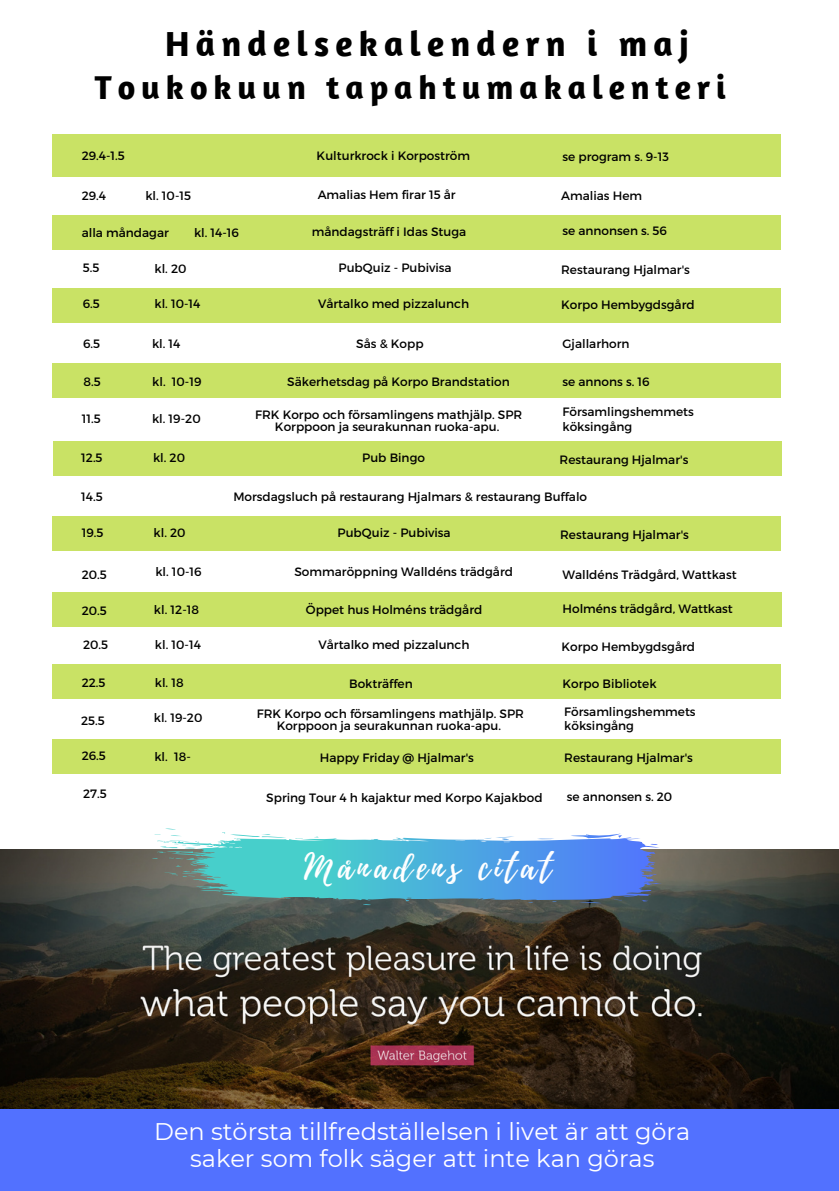
<style>
.page{position:relative;width:839px;height:1191px;background:#fff}
.page>*{position:absolute;margin:0;border:0;box-sizing:border-box;transform-origin:0 0}
.t1{font:700 35.6px "Amaranth";letter-spacing:.175em;color:#000}
.t2{font:35px "Playlist Script";letter-spacing:.13em;color:#fff}
.t3{font:700 33.8px "Amaranth";letter-spacing:.175em;color:#000}
.t4{font:24px/27px "Montserrat";color:#fff;text-align:center}
.t5{font:12.2px/12.2px "Montserrat";color:#000;text-align:center}
</style>
<div class="page">
<div style="left:52px;top:134px;width:728px;height:42px;background:#c9e265"></div>
<div style="left:52px;top:516px;width:728px;height:35px;background:#c9e265"></div>
<div style="left:52px;top:288px;width:728px;height:35px;background:#c9e265"></div>
<div style="left:52px;top:664px;width:728px;height:34px;background:#c9e265"></div>
<div style="left:52px;top:592px;width:729px;height:35px;background:#c9e265"></div>
<div style="left:52px;top:363px;width:728px;height:35px;background:#c9e265"></div>
<div style="left:52px;top:215px;width:728px;height:35px;background:#c9e265"></div>
<div style="left:53px;top:441px;width:728px;height:35px;background:#c9e265"></div>
<div style="left:52px;top:739px;width:728px;height:35px;background:#c9e265"></div>
<img style="left:0;top:850px;width:838px;height:259px">
<svg style="left:152px;top:829px;width:512px;height:76px;background:#6aadcc"></svg>
<div style="left:0;top:1109px;width:838px;height:82px;background:#5271ff"></div>
<p class="t1" style="left:165px;top:21px;width:525px">Händelsekalendern i maj</p>
<p class="t3" style="left:95px;top:66px;width:632px">Toukokuun tapahtumakalenteri</p>
<p class="t5" style="left:82px;top:149px;width:45px">29.4-1.5</p>
<p class="t5" style="left:316px;top:149px;width:155px">Kulturkrock i Korpoström</p>
<p class="t5" style="left:562px;top:150px;width:108px">se program s. 9-13</p>
<p class="t5" style="left:82px;top:189px;width:26px">29.4</p>
<p class="t5" style="left:145px;top:189px;width:47px">kl. 10-15</p>
<p class="t5" style="left:317px;top:188px;width:139px">Amalias Hem firar 15 år</p>
<p class="t5" style="left:561px;top:189px;width:82px">Amalias Hem</p>
<p class="t5" style="left:82px;top:226px;width:89px">alla måndagar</p>
<p class="t5" style="left:194px;top:226px;width:47px">kl. 14-16</p>
<p class="t5" style="left:312px;top:225px;width:156px">måndagsträff i Idas Stuga</p>
<p class="t5" style="left:562px;top:224px;width:106px">se annonsen s. 56</p>
<p class="t5" style="left:83px;top:261px;width:18px">5.5</p>
<p class="t5" style="left:154px;top:262px;width:34px">kl. 20</p>
<p class="t5" style="left:338px;top:261px;width:115px">PubQuiz - Pubivisa</p>
<p class="t5" style="left:561px;top:263px;width:130px">Restaurang Hjalmar's</p>
<p class="t5" style="left:83px;top:297px;width:19px">6.5</p>
<p class="t5" style="left:318px;top:297px;width:152px">Vårtalko med pizzalunch</p>
<p class="t5" style="left:561px;top:298px;width:135px">Korpo Hembygdsgård</p>
<p class="t5" style="left:83px;top:337px;width:19px">6.5</p>
<p class="t5" style="left:152px;top:337px;width:30px">kl. 14</p>
<p class="t5" style="left:356px;top:337px;width:69px">Sås &amp; Kopp</p>
<p class="t5" style="left:562px;top:337px;width:69px">Gjallarhorn</p>
<p class="t5" style="left:154px;top:297px;width:47px">kl. 10-14</p>
<p class="t5" style="left:83px;top:375px;width:19px">8.5</p>
<p class="t5" style="left:82px;top:412px;width:20px">11.5</p>
<p class="t5" style="left:152px;top:375px;width:51px">kl. 10-19</p>
<p class="t5" style="left:287px;top:375px;width:224px">Säkerhetsdag på Korpo Brandstation</p>
<p class="t5" style="left:562px;top:375px;width:89px">se annons s. 16</p>
<p class="t5" style="left:152px;top:412px;width:50px">kl. 19-20</p>
<p class="t5" style="left:255px;top:408px;width:268px">FRK Korpo och församlingens mathjälp. SPR<br>Korppoon ja seurakunnan ruoka-apu.</p>
<p class="t5" style="left:562px;top:404px;width:133px;line-height:14.2px;text-align:left">Församlingshemmets köksingång</p>
<p class="t5" style="left:81px;top:451px;width:23px">12.5</p>
<p class="t5" style="left:153px;top:451px;width:34px">kl. 20</p>
<p class="t5" style="left:362px;top:451px;width:64px">Pub Bingo</p>
<p class="t5" style="left:559px;top:453px;width:130px">Restaurang Hjalmar's</p>
<p class="t5" style="left:81px;top:490px;width:23px">14.5</p>
<p class="t5" style="left:233px;top:490px;width:355px">Morsdagsluch på restaurang Hjalmars &amp; restaurang Buffalo</p>
<p class="t5" style="left:82px;top:526px;width:23px">19.5</p>
<p class="t5" style="left:153px;top:526px;width:34px">kl. 20</p>
<p class="t5" style="left:337px;top:526px;width:115px">PubQuiz - Pubivisa</p>
<p class="t5" style="left:560px;top:528px;width:130px">Restaurang Hjalmar's</p>
<p class="t5" style="left:82px;top:568px;width:27px">20.5</p>
<p class="t5" style="left:155px;top:565px;width:48px">kl. 10-16</p>
<p class="t5" style="left:294px;top:565px;width:220px">Sommaröppning Walldéns trädgård</p>
<p class="t5" style="left:82px;top:604px;width:27px">20.5</p>
<p class="t5" style="left:306px;top:603px;width:178px">Öppet hus Holméns trädgård</p>
<p class="t5" style="left:154px;top:603px;width:47px">kl. 12-18</p>
<p class="t5" style="left:562px;top:567px;width:176px">Walldéns Trädgård, Wattkast</p>
<p class="t5" style="left:562px;top:602px;width:172px">Holméns trädgård, Wattkast</p>
<p class="t5" style="left:83px;top:638px;width:27px">20.5</p>
<p class="t5" style="left:155px;top:638px;width:47px">kl. 10-14</p>
<p class="t5" style="left:318px;top:638px;width:152px">Vårtalko med pizzalunch</p>
<p class="t5" style="left:561px;top:640px;width:135px">Korpo Hembygdsgård</p>
<p class="t5" style="left:82px;top:676px;width:25px">22.5</p>
<p class="t5" style="left:155px;top:676px;width:30px">kl. 18</p>
<p class="t5" style="left:81px;top:714px;width:25px">25.5</p>
<p class="t5" style="left:349px;top:677px;width:65px">Bokträffen</p>
<p class="t5" style="left:562px;top:677px;width:95px">Korpo Bibliotek</p>
<p class="t5" style="left:154px;top:711px;width:50px">kl. 19-20</p>
<p class="t5" style="left:257px;top:707px;width:268px">FRK Korpo och församlingens mathjälp. SPR<br>Korppoon ja seurakunnan ruoka-apu.</p>
<p class="t5" style="left:564px;top:704px;width:133px;line-height:14.2px;text-align:left">Församlingshemmets köksingång</p>
<p class="t5" style="left:82px;top:749px;width:26px">26.5</p>
<p class="t5" style="left:154px;top:750px;width:38px">kl. 18-</p>
<p class="t5" style="left:320px;top:750px;width:156px">Happy Friday @ Hjalmar's</p>
<p class="t5" style="left:564px;top:751px;width:130px">Restaurang Hjalmar's</p>
<p class="t5" style="left:83px;top:787px;width:25px">27.5</p>
<p class="t5" style="left:266px;top:791px;width:278px">Spring Tour 4 h kajaktur med Korpo Kajakbod</p>
<p class="t5" style="left:566px;top:790px;width:107px">se annonsen s. 20</p>
<p class="t2" style="left:304px;top:842px;width:249px">Månadens citat</p>
<p class="t4" style="left:154px;top:1118px;width:537px">Den största tillfredställelsen i livet är att göra saker som folk säger att inte kan göras</p>
</div>
